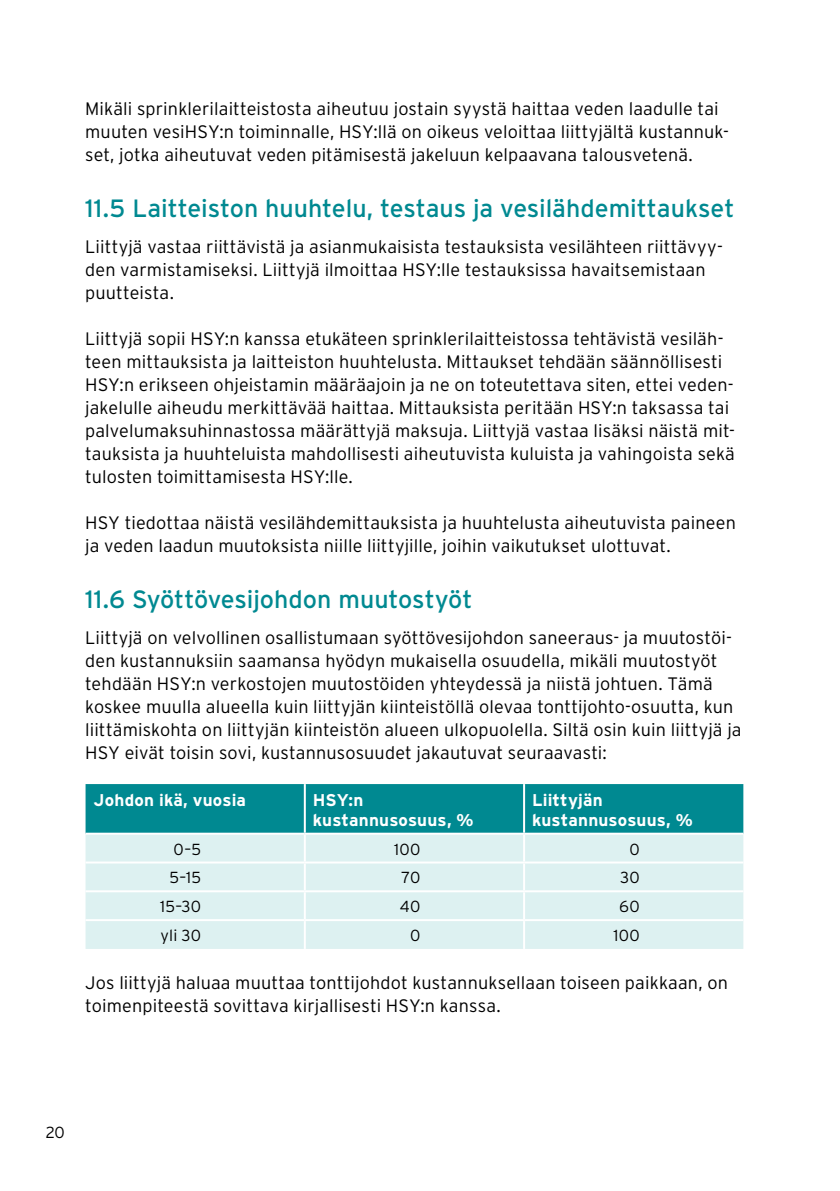
<style>
.page{position:relative;width:840px;height:1191px;background:#fff}
.page>*{position:absolute;margin:0;border:0;box-sizing:border-box;transform-origin:0 0}
.t1{font:25px "Interstate";color:#008991}
.t2{font:300 18px/23px "Interstate Plus";letter-spacing:.005em;color:#000}
.t3{font:700 17px/20px "Interstate Plus";letter-spacing:.01em;color:#fff}
.t4{font:300 16px "Interstate Plus";letter-spacing:.02em;color:#000}
.t5{font:300 16px "Interstate";color:#000}
</style>
<div class="page">
<div style="left:85px;top:784px;width:658px;height:48px;background:#008991"></div>
<div style="left:85px;top:834px;width:658px;height:115px;background:#ddf1f1"></div>
<hr style="left:303px;top:784px;width:2px;height:48px;background:#fff">
<hr style="left:523px;top:784px;width:2px;height:48px;background:#fff">
<hr style="left:303px;top:834px;width:2px;height:27px;background:#fff">
<hr style="left:523px;top:834px;width:2px;height:27px;background:#fff">
<hr style="left:85px;top:861px;width:219px;height:2px;background:#fff">
<hr style="left:304px;top:861px;width:220px;height:2px;background:#fff">
<hr style="left:303px;top:863px;width:2px;height:27px;background:#fff">
<hr style="left:524px;top:861px;width:219px;height:2px;background:#fff">
<hr style="left:523px;top:863px;width:2px;height:27px;background:#fff">
<hr style="left:85px;top:890px;width:219px;height:2px;background:#fff">
<hr style="left:304px;top:890px;width:220px;height:2px;background:#fff">
<hr style="left:303px;top:892px;width:2px;height:27px;background:#fff">
<hr style="left:524px;top:890px;width:219px;height:2px;background:#fff">
<hr style="left:523px;top:892px;width:2px;height:27px;background:#fff">
<hr style="left:85px;top:919px;width:219px;height:2px;background:#fff">
<hr style="left:304px;top:919px;width:220px;height:2px;background:#fff">
<hr style="left:303px;top:921px;width:2px;height:28px;background:#fff">
<hr style="left:524px;top:919px;width:219px;height:2px;background:#fff">
<hr style="left:523px;top:921px;width:2px;height:28px;background:#fff">
<p class="t2" style="left:85px;top:97px;width:645px">Mikäli sprinklerilaitteistosta aiheutuu jostain syystä haittaa veden laadulle tai muuten vesiHSY:n toiminnalle, HSY:llä on oikeus veloittaa liittyjältä kustannuk&shy;set, jotka aiheutuvat veden pitämisestä jakeluun kelpaavana talousvetenä.</p>
<h1 class="t1" style="left:85px;top:193px;width:650px">11.5 Laitteiston huuhtelu, testaus ja vesilähdemittaukset</h1>
<p class="t2" style="left:85px;top:235px;width:639px">Liittyjä vastaa riittävistä ja asianmukaisista testauksista vesilähteen riittävyy&shy;den varmistamiseksi. Liittyjä ilmoittaa HSY:lle testauksissa havaitsemistaan puutteista.</p>
<p class="t2" style="left:85px;top:327px;width:651px">Liittyjä sopii HSY:n kanssa etukäteen sprinklerilaitteistossa tehtävistä vesiläh&shy;teen mittauksista ja laitteiston huuhtelusta. Mittaukset tehdään säännöllisesti HSY:n erikseen ohjeistamin määräajoin ja ne on toteutettava siten, ettei veden&shy;jakelulle aiheudu merkittävää haittaa. Mittauksista peritään HSY:n taksassa tai palvelumaksuhinnastossa määrättyjä maksuja. Liittyjä vastaa lisäksi näistä mit&shy;tauksista ja huuhteluista mahdollisesti aiheutuvista kuluista ja vahingoista sekä tulosten toimittamisesta HSY:lle.</p>
<p class="t2" style="left:85px;top:511px;width:652px">HSY tiedottaa näistä vesilähdemittauksista ja huuhtelusta aiheutuvista paineen ja veden laadun muutoksista niille liittyjille, joihin vaikutukset ulottuvat.</p>
<h1 class="t1" style="left:85px;top:584px;width:388px">11.6 Syöttövesijohdon muutostyöt</h1>
<p class="t2" style="left:85px;top:626px;width:657px">Liittyjä on velvollinen osallistumaan syöttövesijohdon saneeraus- ja muutostöi&shy;den kustannuksiin saamansa hyödyn mukaisella osuudella, mikäli muutostyöt tehdään HSY:n verkostojen muutostöiden yhteydessä ja niistä johtuen. Tämä koskee muulla alueella kuin liittyjän kiinteistöllä olevaa tonttijohto-osuutta, kun liittämiskohta on liittyjän kiinteistön alueen ulkopuolella. Siltä osin kuin liittyjä ja HSY eivät toisin sovi, kustannusosuudet jakautuvat seuraavasti:</p>
<p class="t3" style="left:93px;top:789px;width:154px">Johdon ikä, vuosia</p>
<p class="t3" style="left:312px;top:789px;width:162px">HSY:n kustannusosuus, %</p>
<p class="t3" style="left:532px;top:789px;width:162px">Liittyjän kustannusosuus, %</p>
<p class="t4" style="left:173px;top:840px;width:29px">0–5</p>
<p class="t4" style="left:394px;top:840px;width:28px">100</p>
<p class="t4" style="left:629px;top:840px;width:12px">0</p>
<p class="t4" style="left:169px;top:868px;width:33px">5–15</p>
<p class="t4" style="left:401px;top:868px;width:20px">70</p>
<p class="t4" style="left:619px;top:868px;width:21px">30</p>
<p class="t4" style="left:160px;top:897px;width:43px">15–30</p>
<p class="t4" style="left:399px;top:897px;width:22px">40</p>
<p class="t4" style="left:619px;top:897px;width:22px">60</p>
<p class="t4" style="left:160px;top:926px;width:42px">yli 30</p>
<p class="t4" style="left:410px;top:926px;width:12px">0</p>
<p class="t4" style="left:613px;top:926px;width:28px">100</p>
<p class="t2" style="left:85px;top:971px;width:644px">Jos liittyjä haluaa muuttaa tonttijohdot kustannuksellaan toiseen paikkaan, on toimenpiteestä sovittava kirjallisesti HSY:n kanssa.</p>
<p class="t5" style="left:46px;top:1122px;width:21px">20</p>
</div>
